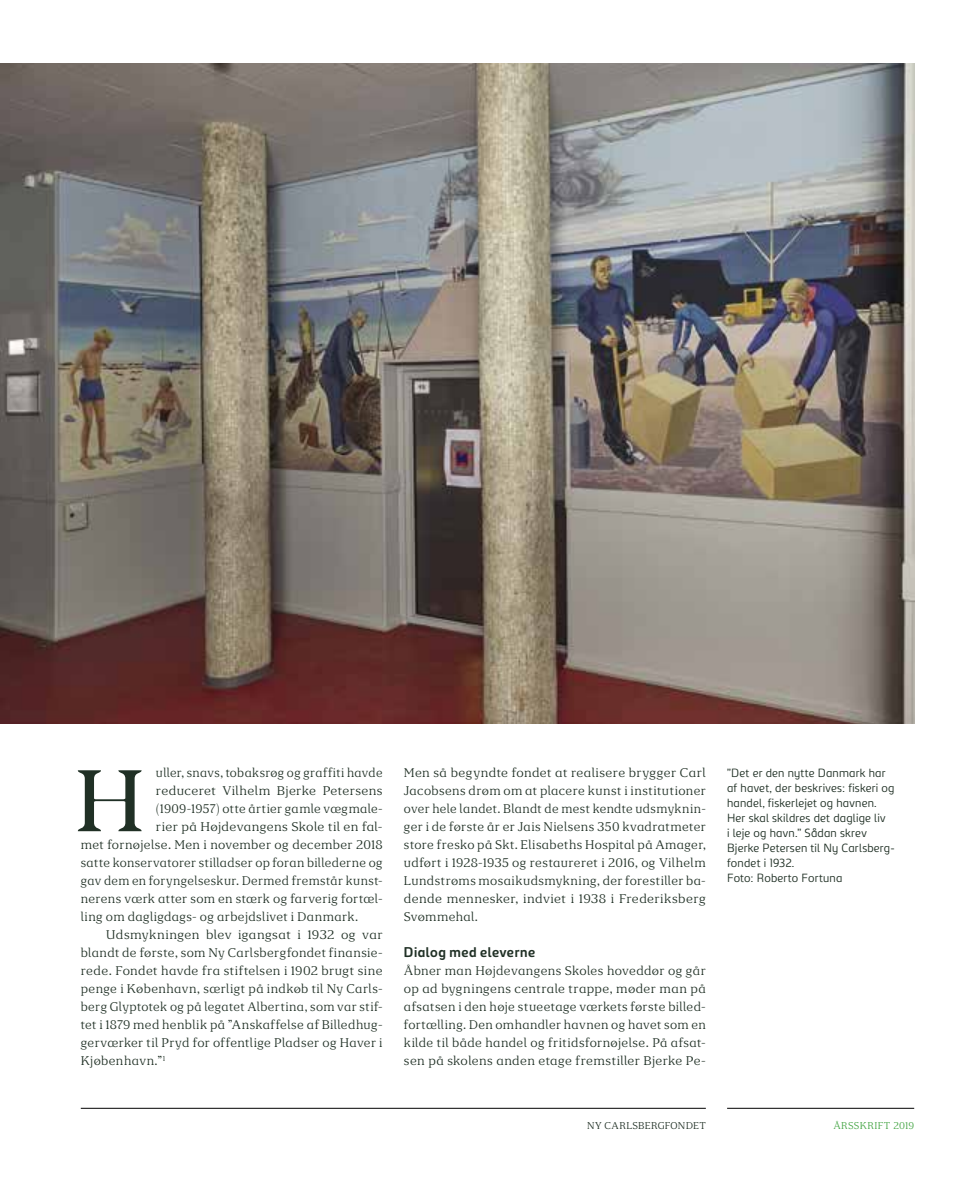
<style>
.page{position:relative;width:978px;height:1191px;background:#fff}
.page>*{position:absolute;margin:0;border:0;box-sizing:border-box;transform-origin:0 0}
.t1{font:84px "Carlsbergfondet Display";color:#203025}
.t2{font:700 13.5px "Carlsberg Sans";letter-spacing:.04em;color:#203025}
.t3{font:12px/18px "Carlsberg Serif B Regular May 14";letter-spacing:.025em;color:#203025;text-align:justify}
.t4{font:300 11.4px/15px "Carlsberg Sans";letter-spacing:.015em;color:#203025}
.t5{font:9.45px "Carlsberg Serif B Regular May 14";letter-spacing:.02em;color:#203025}
.t6{font:9.45px "Carlsberg Serif B Regular May 14";letter-spacing:.025em;color:#44a544}
</style>
<div class="page">
<hr style="left:81px;top:1108px;width:625px;height:1px;background:#000">
<hr style="left:727px;top:1108px;width:187px;height:1px;background:#000">
<img style="left:0;top:64px;width:914px;height:659px">
<p class="t3" style="left:156px;top:763px;width:228px">uller, snavs, tobaksrøg og graffiti havde</p>
<p class="t3" style="left:156px;top:781px;width:228px">reduceret Vilhelm Bjerke Petersens</p>
<p class="t3" style="left:156px;top:799px;width:228px">(1909-1957) otte årtier gamle vægmale-</p>
<p class="t3" style="left:156px;top:817px;width:228px">rier på Højdevangens Skole til en fal-</p>
<p class="t3" style="left:81px;top:835px;width:303px">met fornøjelse. Men i november og december 2018</p>
<p class="t3" style="left:81px;top:853px;width:303px">satte konservatorer stilladser op foran billederne og</p>
<p class="t3" style="left:81px;top:871px;width:303px">gav dem en foryngelseskur. Dermed fremstår kunst-</p>
<p class="t3" style="left:81px;top:889px;width:303px">nerens værk atter som en stærk og farverig fortæl-</p>
<p class="t3" style="left:81px;top:907px;width:279px">ling om dagligdags- og arbejdslivet i Danmark.</p>
<p class="t3" style="left:106px;top:925px;width:278px">Udsmykningen blev igangsat i 1932 og var</p>
<p class="t3" style="left:81px;top:943px;width:303px">blandt de første, som Ny Carlsbergfondet finansie-</p>
<p class="t3" style="left:81px;top:961px;width:303px">rede. Fondet havde fra stiftelsen i 1902 brugt sine</p>
<p class="t3" style="left:81px;top:979px;width:303px">penge i København, særligt på indkøb til Ny Carls-</p>
<p class="t3" style="left:81px;top:997px;width:303px">berg Glyptotek og på legatet Albertina, som var stif-</p>
<p class="t3" style="left:81px;top:1015px;width:303px">tet i 1879 med henblik på ”Anskaffelse af Billedhug-</p>
<p class="t3" style="left:81px;top:1033px;width:303px">gerværker til Pryd for offentlige Pladser og Haver i</p>
<p class="t3" style="left:81px;top:1051px;width:86px">Kjøbenhavn.”<sup>1</sup></p>
<h1 class="t1" style="left:73px;top:749px;width:75px">H</h1>
<p class="t3" style="left:404px;top:763px;width:303px">Men så begyndte fondet at realisere brygger Carl Jacobsens drøm om at placere kunst i institutioner over hele landet. Blandt de mest kendte udsmyknin&shy;ger i de første år er Jais Nielsens 350 kvadratmeter store fresko på Skt. Elisabeths Hospital på Amager, udført i 1928-1935 og restaureret i 2016, og Vilhelm Lundstrøms mosaikudsmykning, der forestiller ba&shy;dende mennesker, indviet i 1938 i Frederiksberg Svømmehal.</p>
<p class="t2" style="left:404px;top:943px;width:133px">Dialog med eleverne</p>
<p class="t3" style="left:404px;top:961px;width:303px">Åbner man Højdevangens Skoles hoveddør og går op ad bygningens centrale trappe, møder man på afsatsen i den høje stueetage værkets første billed&shy;fortælling. Den omhandler havnen og havet som en kilde til både handel og fritidsfornøjelse. På afsat&shy;sen på skolens anden etage fremstiller Bjerke Pe-</p>
<p class="t4" style="left:727px;top:765px;width:169px">”Det er den nytte Danmark har af havet, der beskrives: fiskeri og handel, fiskerlejet og havnen.<br>Her skal skildres det daglige liv<br>i leje og havn.” Sådan skrev<br>Bjerke Petersen til Ny Carlsberg&shy;fondet i 1932.<br>Foto: Roberto Fortuna</p>
<p class="t5" style="left:587px;top:1120px;width:120px">NY CARLSBERGFONDET</p>
<p class="t6" style="left:833px;top:1120px;width:82px">ÅRSSKRIFT 2019</p>
</div>
